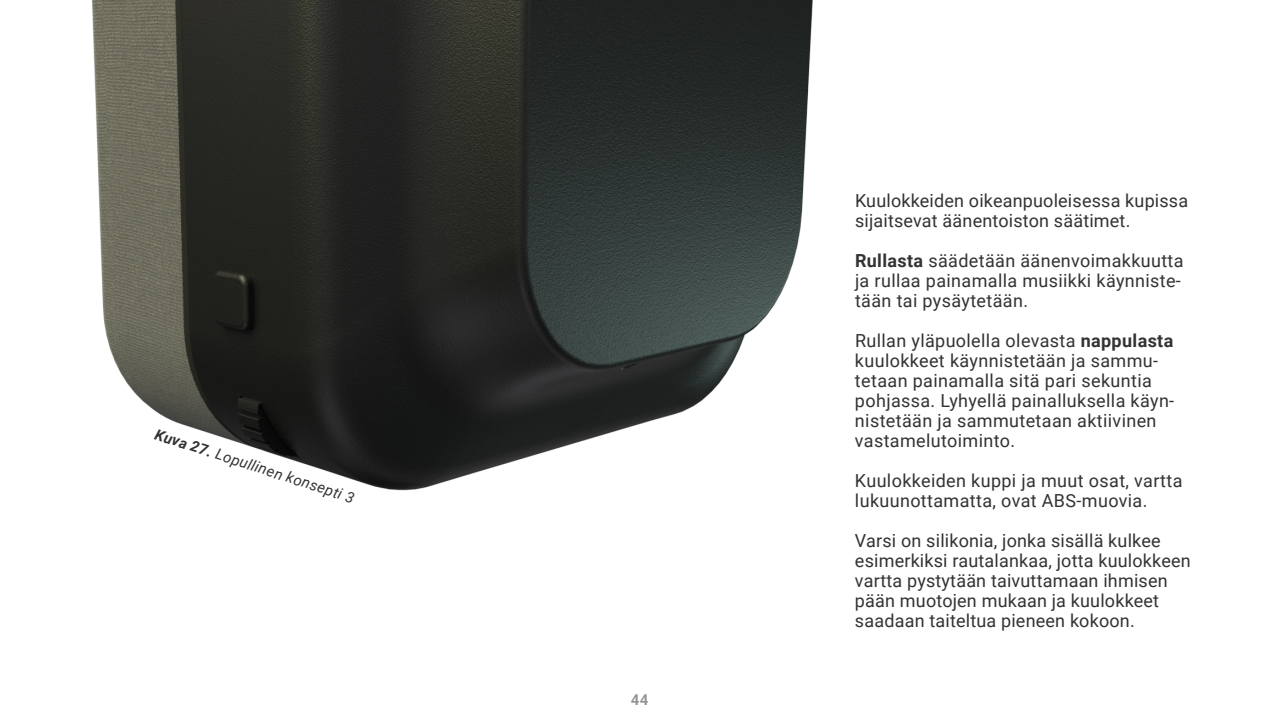
<style>
.page{position:relative;width:1280px;height:720px;background:#fff}
.page>*{position:absolute;margin:0;border:0;box-sizing:border-box;transform-origin:0 0}
.leipäteksti{font:18px/20px "Roboto";letter-spacing:.02em;color:#323334}
.Paragraph_Style_1{font:italic 15px "Roboto";color:#323334}
.t1{font:700 15px "Roboto Mono";color:#939496}
.s1{font-weight:700}
</style>
<div class="page">
<img style="left:92px;top:0;width:721px;height:491px">
<p class="Paragraph_Style_1" style="left:159px;top:424px;width:210px;rotate:18deg"><span class="s1">Kuva 27.</span> Lopullinen konsepti 3</p>
<p class="t1" style="left:631px;top:689px;width:19px">44</p>
<p class="leipäteksti" style="left:855px;top:189px;width:335px">Kuulokkeiden oikeanpuoleisessa kupissa sijaitsevat äänentoiston säätimet.</p>
<p class="leipäteksti" style="left:855px;top:249px;width:330px"><span class="s1">Rullasta</span> säädetään äänenvoimakkuutta ja rullaa painamalla musiikki käynniste&shy;tään tai pysäytetään.</p>
<p class="leipäteksti" style="left:855px;top:329px;width:321px">Rullan yläpuolella olevasta <span class="s1">nappulasta </span>kuulokkeet käynnistetään ja sammu&shy;tetaan painamalla sitä pari sekuntia pohjassa. Lyhyellä painalluksella käyn&shy;nistetään ja sammutetaan aktiivinen vastamelutoiminto.</p>
<p class="leipäteksti" style="left:855px;top:469px;width:329px">Kuulokkeiden kuppi ja muut osat, vartta lukuunottamatta, ovat ABS-muovia.</p>
<p class="leipäteksti" style="left:855px;top:529px;width:337px">Varsi on silikonia, jonka sisällä kulkee esimerkiksi rautalankaa, jotta kuulokkeen vartta pystytään taivuttamaan ihmisen pään muotojen mukaan ja kuulokkeet saadaan taiteltua pieneen kokoon.</p>
</div>
